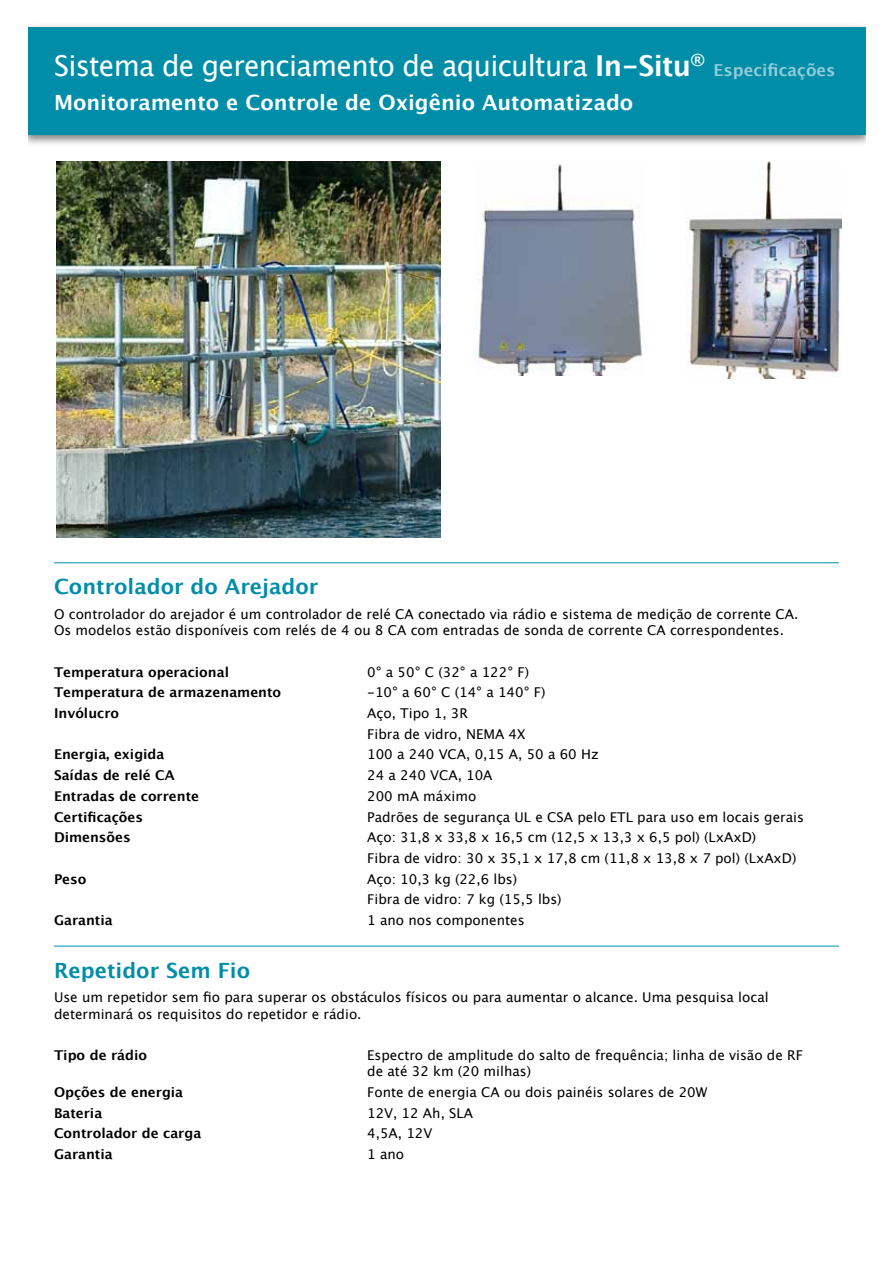
<style>
.page{position:relative;width:893px;height:1263px;background:#fff}
.page>*{position:absolute;margin:0;border:0;box-sizing:border-box;transform-origin:0 0}
.t1{font:28.8px "Lucida Grande";letter-spacing:-.025em;color:#fff}
.t2{font:700 21px "Lucida Grande";color:#fff}
.t3{font:700 21px "Lucida Grande";color:#008da8}
.t4{font:700 16.5px "Lucida Grande";color:#94cbd9}
.t5{font:13.5px/16.2px "Lucida Grande";color:#000}
.t6{font:700 13.5px "Lucida Grande";color:#000}
.s1{font-weight:700}
</style>
<div class="page">
<div style="left:19px;top:23px;width:855px;height:124px;background:#000;opacity:.5"></div>
<div style="left:27px;top:27px;width:839px;height:108px;background:#008da8"></div>
<div style="left:0;top:0;width:27px;height:156px;background:#fff"></div>
<div style="left:866px;top:0;width:27px;height:156px;background:#fff"></div>
<img style="left:56px;top:161px;width:385px;height:376px">
<img style="left:685px;top:161px;width:157px;height:217px">
<img style="left:475px;top:164px;width:167px;height:211px">
<hr style="left:54px;top:562px;width:785px;height:1px;background:#008da8">
<hr style="left:54px;top:946px;width:785px;height:1px;background:#008da8">
<h1 class="t1" style="left:54px;top:49px;width:653px">Sistema de gerenciamento de aquicultura <span class="s1">In-Situ</span><sup>®</sup></h1>
<p class="t4" style="left:714px;top:57px;width:123px">Especificações</p>
<h2 class="t2" style="left:54px;top:85px;width:581px">Monitoramento e Controle de Oxigênio Automatizado</h2>
<h2 class="t3" style="left:54px;top:570px;width:266px">Controlador do Arejador</h2>
<p class="t5" style="left:54px;top:606px;width:746px">O controlador do arejador é um controlador de relé CA conectado via rádio e sistema de medição de corrente CA.<br>Os modelos estão disponíveis com relés de 4 ou 8 CA com entradas de sonda de corrente CA correspondentes.</p>
<p class="t6" style="left:54px;top:661px;width:177px">Temperatura operacional</p>
<p class="t5" style="left:367px;top:664px;width:163px">0° a 50° C (32° a 122° F)</p>
<p class="t6" style="left:54px;top:681px;width:229px">Temperatura de armazenamento</p>
<p class="t5" style="left:367px;top:684px;width:180px">-10° a 60° C (14° a 140° F)</p>
<p class="t6" style="left:54px;top:702px;width:67px">Invólucro</p>
<p class="t5" style="left:367px;top:703px;width:160px;line-height:20.7px">Aço, Tipo 1, 3R<br>Fibra de vidro, NEMA 4X</p>
<p class="t6" style="left:54px;top:744px;width:112px">Energia, exigida</p>
<p class="t5" style="left:367px;top:747px;width:233px">100 a 240 VCA, 0,15 A, 50 a 60 Hz</p>
<p class="t6" style="left:54px;top:764px;width:122px">Saídas de relé CA</p>
<p class="t5" style="left:367px;top:767px;width:127px">24 a 240 VCA, 10A</p>
<p class="t6" style="left:54px;top:785px;width:147px">Entradas de corrente</p>
<p class="t5" style="left:367px;top:788px;width:111px">200 mA máximo</p>
<p class="t6" style="left:54px;top:806px;width:91px">Certificações</p>
<p class="t5" style="left:367px;top:809px;width:438px">Padrões de segurança UL e CSA pelo ETL para uso em locais gerais</p>
<p class="t6" style="left:54px;top:826px;width:78px">Dimensões</p>
<p class="t5" style="left:367px;top:827px;width:431px;line-height:20.7px">Aço: 31,8 x 33,8 x 16,5 cm (12,5 x 13,3 x 6,5 pol) (LxAxD)<br>Fibra de vidro: 30 x 35,1 x 17,8 cm (11,8 x 13,8 x 7 pol) (LxAxD)</p>
<p class="t6" style="left:54px;top:868px;width:34px">Peso</p>
<p class="t5" style="left:367px;top:868px;width:196px;line-height:20.7px">Aço: 10,3 kg (22,6 lbs)<br>Fibra de vidro: 7 kg (15,5 lbs)</p>
<p class="t6" style="left:54px;top:909px;width:60px">Garantia</p>
<p class="t5" style="left:367px;top:912px;width:159px">1 ano nos componentes</p>
<h2 class="t3" style="left:54px;top:953px;width:198px">Repetidor Sem Fio</h2>
<p class="t5" style="left:54px;top:989px;width:716px">Use um repetidor sem fio para superar os obstáculos físicos ou para aumentar o alcance. Uma pesquisa local determinará os requisitos do repetidor e rádio.</p>
<p class="t6" style="left:54px;top:1044px;width:95px">Tipo de rádio</p>
<p class="t5" style="left:367px;top:1047px;width:437px">Espectro de amplitude do salto de frequência; linha de visão de RF de até 32 km (20 milhas)</p>
<p class="t6" style="left:54px;top:1081px;width:131px">Opções de energia</p>
<p class="t5" style="left:367px;top:1084px;width:342px">Fonte de energia CA ou dois painéis solares de 20W</p>
<p class="t6" style="left:54px;top:1102px;width:50px">Bateria</p>
<p class="t5" style="left:367px;top:1105px;width:107px">12V, 12 Ah, SLA</p>
<p class="t6" style="left:54px;top:1122px;width:149px">Controlador de carga</p>
<p class="t5" style="left:367px;top:1125px;width:67px">4,5A, 12V</p>
<p class="t6" style="left:54px;top:1143px;width:60px">Garantia</p>
<p class="t5" style="left:367px;top:1146px;width:38px">1 ano</p>
</div>
